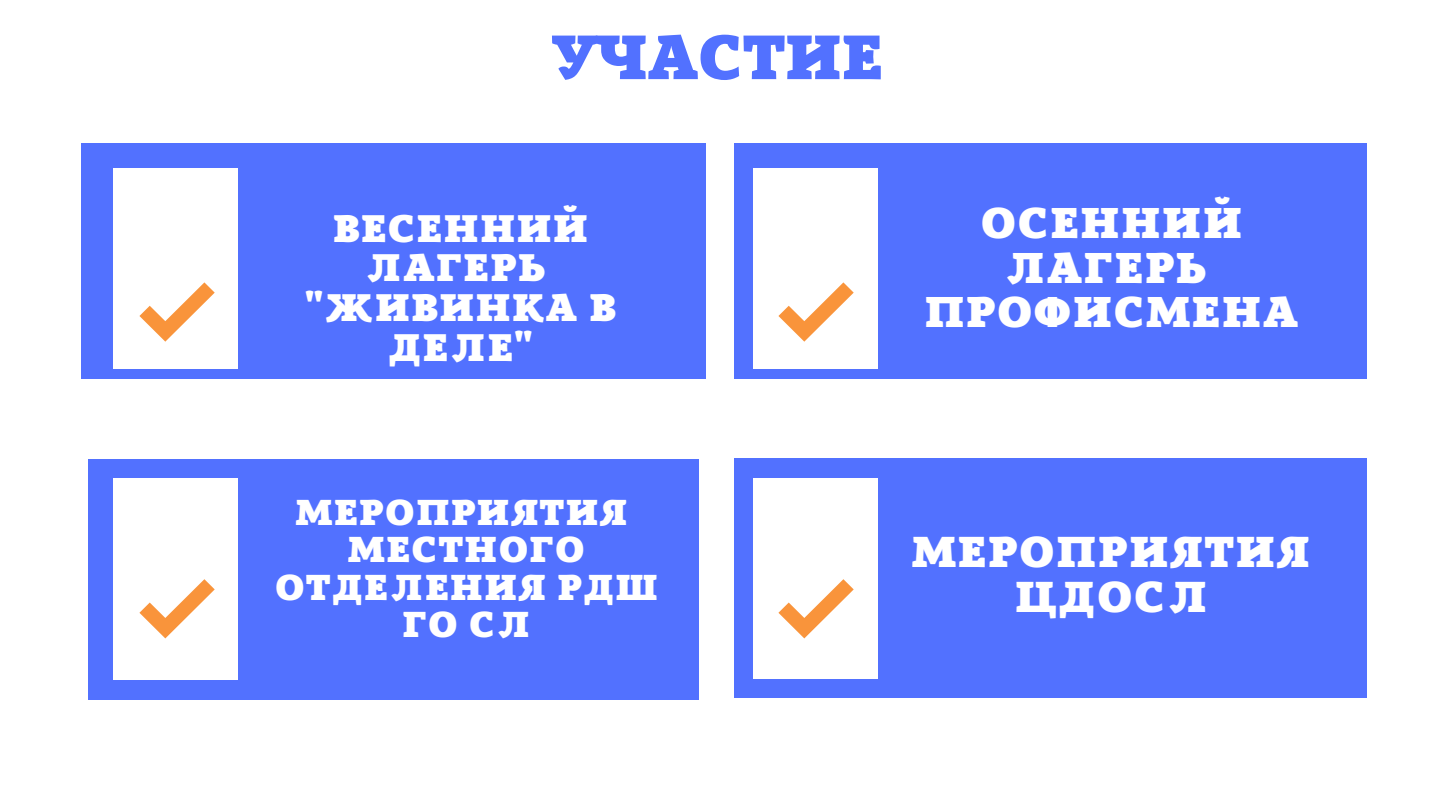
<style>
.page{position:relative;width:1440px;height:810px;background:#fff}
.page>*{position:absolute;margin:0;border:0;box-sizing:border-box;transform-origin:0 0}
.t1{font:900 65px "Anaphora";color:#5271ff}
.t2{font:900 45px "Anaphora";letter-spacing:.04em;color:#fff}
.t3{font:900 44.8px/44.2px "Anaphora";letter-spacing:.04em;color:#fff;text-align:center}
.t4{font:900 40px/39.8px "Anaphora";letter-spacing:.04em;color:#fff;text-align:center}
.t5{font:900 37.5px/37.5px "Anaphora";letter-spacing:.04em;color:#fff;text-align:center}
</style>
<div class="page">
<div style="left:81px;top:144px;width:625px;height:235px;background:#5271ff"></div>
<div style="left:113px;top:168px;width:125px;height:201px;background:#fff"></div>
<svg style="left:139px;top:282px;width:76px;height:60px"></svg>
<div style="left:734px;top:144px;width:633px;height:235px;background:#5271ff"></div>
<div style="left:754px;top:168px;width:124px;height:201px;background:#fff"></div>
<svg style="left:778px;top:282px;width:76px;height:60px"></svg>
<div style="left:88px;top:459px;width:611px;height:240px;background:#5271ff"></div>
<div style="left:113px;top:479px;width:125px;height:201px;background:#fff"></div>
<svg style="left:139px;top:579px;width:76px;height:59px"></svg>
<div style="left:734px;top:458px;width:633px;height:240px;background:#5271ff"></div>
<div style="left:754px;top:478px;width:124px;height:201px;background:#fff"></div>
<svg style="left:778px;top:579px;width:76px;height:59px"></svg>
<p class="t1" style="left:551px;top:31px;width:333px">УЧАСТИЕ</p>
<p class="t4" style="left:333px;top:211px;width:256px">ВЕСЕННИЙ<br>ЛАГЕРЬ</p>
<p class="t4" style="left:306px;top:291px;width:312px">"ЖИВИНКА В<br>ДЕЛЕ"</p>
<p class="t3" style="left:981px;top:205px;width:263px">ОСЕННИЙ<br>ЛАГЕРЬ</p>
<p class="t3" style="left:925px;top:293px;width:375px">ПРОФИСМЕНА</p>
<p class="t5" style="left:296px;top:496px;width:333px">МЕРОПРИЯТИЯ</p>
<p class="t5" style="left:275px;top:534px;width:384px">МЕСТНОГО<br>ОТДЕЛЕНИЯ РДШ<br>ГО СЛ</p>
<p class="t2" style="left:912px;top:534px;width:399px">МЕРОПРИЯТИЯ</p>
<p class="t2" style="left:1015px;top:579px;width:194px">ЦДОСЛ</p>
</div>
